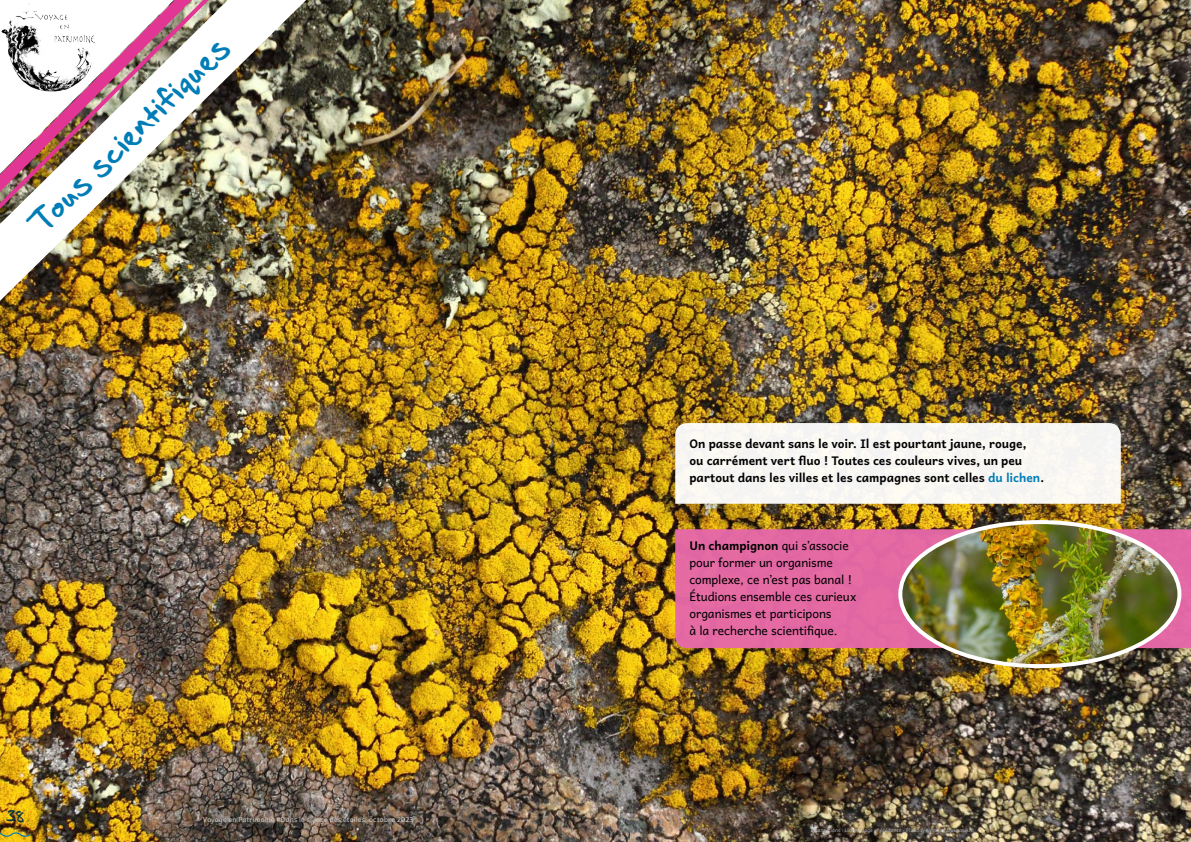
<style>
.page{position:relative;width:1191px;height:842px;background:#fff}
.page>*{position:absolute;margin:0;border:0;box-sizing:border-box;transform-origin:0 0}
.t1{font:30px "Seans Other Hand";color:#007db6}
.t2{font:15px "Seans Other Hand";color:#0a3747}
.t3{font:700 12px/17px "Andika New Basic";color:#000}
.t4{font:12px/17px "Andika New Basic";letter-spacing:-.005em;color:#000}
.t5{font:7px "Andika New Basic";letter-spacing:.015em;color:#cecece}
.t6{font:5px "Andika New Basic";letter-spacing:.02em;color:#afb1b4}
.s1{color:#007db6}
.s2{font-weight:700}
</style>
<div class="page">
<img style="left:0;top:0;width:1191px;height:842px">
<img style="left:0;top:312px;width:267px;height:8px">
<img style="left:0;top:0;width:320px;height:312px">
<div style="left:675px;top:529px;width:516px;height:119px;background:#e46aa3"></div>
<div style="left:675px;top:423px;width:445px;height:81px;background:#f8f6f3"></div>
<img style="left:900px;top:522px;width:279px;height:144px">
<div style="left:898px;top:520px;width:283px;height:148px;border:4px solid #fff;border-radius:50%"></div>
<img style="left:0;top:0;width:174px;height:174px">
<img style="left:0;top:0;width:103px;height:99px">
<svg style="left:0;top:831px;width:31px;height:7px"></svg>
<h1 class="t1" style="left:19px;top:215px;width:268px;rotate:-45deg">Tous scientifiques</h1>
<p class="t2" style="left:6px;top:805px;width:20px">38</p>
<p class="t5" style="left:203px;top:813px;width:212px">Voyage en Patrimoine #Dans le sillage des étoiles, octobre 2023</p>
<p class="t3" style="left:689px;top:433px;width:356px">On passe devant sans le voir. Il est pourtant jaune, rouge,<br>ou carrément vert fluo ! Toutes ces couleurs vives, un peu partout dans les villes et les campagnes sont celles <span class="s1">du lichen</span>.</p>
<p class="t4" style="left:689px;top:535px;width:168px"><span class="s2">Un champignon</span> qui s’associe pour former un organisme complexe, ce n’est pas banal ! étudions ensemble ces curieux organismes et participons<br>à la recherche scientifique.</p>
<p class="t6" style="left:810px;top:826px;width:165px">Illustrations : Lichen page précédente - Pixabay KWol et Makamuki0</p>
</div>
